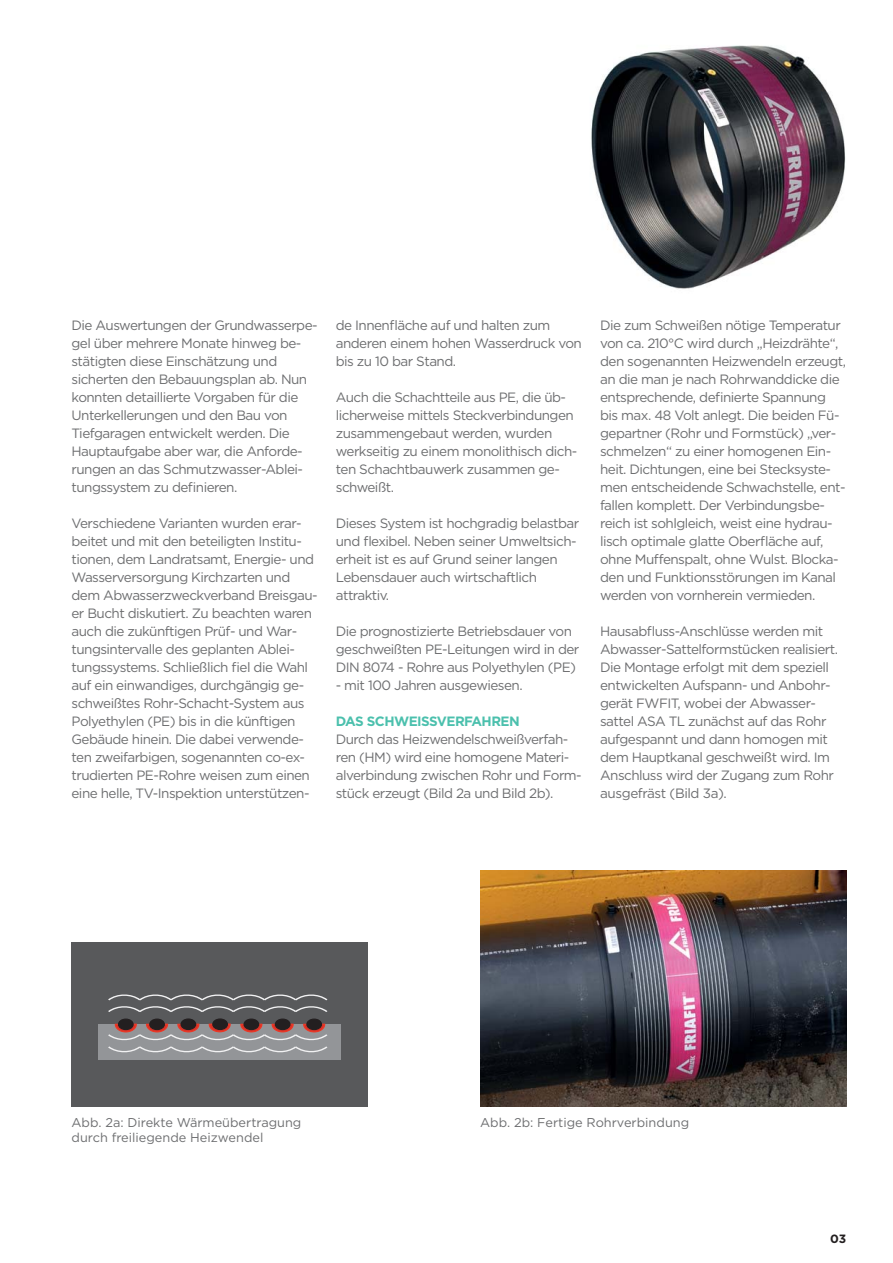
<style>
.page{position:relative;width:893px;height:1263px;background:#fff}
.page>*{position:absolute;margin:0;border:0;box-sizing:border-box;transform-origin:0 0}
.t1{font:13.5px/18px "Gotham";letter-spacing:-.04em;color:#6d6e70}
.t2{font:700 13.5px "Gotham";letter-spacing:-.04em;color:#4bc0ad}
.t3{font:12.75px/15.3px "Gotham";color:#6d6e70}
.t4{font:700 12px "Gotham";color:#231f20}
</style>
<div class="page">
<img style="left:480px;top:870px;width:366px;height:237px">
<img style="left:591px;top:45px;width:255px;height:244px">
<div style="left:72px;top:943px;width:296px;height:164px;background:#58595b"></div>
<div style="left:99px;top:1024px;width:242px;height:36px;background:#939598"></div>
<svg style="left:108px;top:994px;width:220px;height:59px"></svg>
<div style="left:244px;top:1019px;width:14px;height:11px;background:#231f20;border-radius:50%"></div>
<div style="left:244px;top:1018px;width:15px;height:12px;border:1px solid #231f20;border-radius:50%"></div>
<div style="left:275px;top:1019px;width:15px;height:11px;background:#231f20;border-radius:50%"></div>
<div style="left:275px;top:1018px;width:15px;height:12px;border:1px solid #231f20;border-radius:50%"></div>
<div style="left:181px;top:1019px;width:15px;height:11px;background:#231f20;border-radius:50%"></div>
<div style="left:181px;top:1018px;width:15px;height:12px;border:1px solid #231f20;border-radius:50%"></div>
<div style="left:150px;top:1019px;width:14px;height:11px;background:#231f20;border-radius:50%"></div>
<div style="left:149px;top:1018px;width:16px;height:12px;border:1px solid #231f20;border-radius:50%"></div>
<div style="left:213px;top:1019px;width:14px;height:11px;background:#231f20;border-radius:50%"></div>
<div style="left:212px;top:1018px;width:16px;height:12px;border:1px solid #231f20;border-radius:50%"></div>
<div style="left:307px;top:1019px;width:14px;height:11px;background:#231f20;border-radius:50%"></div>
<div style="left:306px;top:1018px;width:16px;height:12px;border:1px solid #231f20;border-radius:50%"></div>
<p class="t1" style="left:72px;top:317px;width:248px">Die Auswertungen der Grundwasserpe&shy;gel über mehrere Monate hinweg be&shy;stätigten diese Einschätzung und sicherten den Bebauungsplan ab. Nun konnten detaillierte Vorgaben für die Unterkellerungen und den Bau von Tiefgaragen entwickelt werden. Die Hauptaufgabe aber war, die Anforde&shy;rungen an das Schmutzwasser-Ablei&shy;tungssystem zu definieren.</p>
<p class="t1" style="left:72px;top:515px;width:248px">Verschiedene Varianten wurden erar&shy;beitet und mit den beteiligten Institu&shy;tionen, dem Landratsamt, Energie- und Wasserversorgung Kirchzarten und dem Abwasserzweckverband Breisgau&shy;er Bucht diskutiert. Zu beachten waren auch die zukünftigen Prüf- und War&shy;tungsintervalle des geplanten Ablei&shy;tungssystems. Schließlich fiel die Wahl auf ein einwandiges, durchgängig ge&shy;schweißtes Rohr-Schacht-System aus Polyethylen (PE) bis in die künftigen Gebäude hinein. Die dabei verwende&shy;ten zweifarbigen, sogenannten co-ex&shy;trudierten PE-Rohre weisen zum einen eine helle, TV-Inspektion unterstützen-</p>
<p class="t1" style="left:336px;top:317px;width:248px">de Innenfläche auf und halten zum anderen einem hohen Wasserdruck von bis zu 10 bar Stand.</p>
<p class="t1" style="left:336px;top:389px;width:243px">Auch die Schachtteile aus PE, die üb&shy;licherweise mittels Steckverbindungen zusammengebaut werden, wurden werkseitig zu einem monolithisch dich&shy;ten Schachtbauwerk zusammen ge&shy;schweißt.</p>
<p class="t1" style="left:336px;top:515px;width:245px">Dieses System ist hochgradig belastbar und flexibel. Neben seiner Umweltsich&shy;erheit ist es auf Grund seiner langen<br>Lebensdauer auch wirtschaftlich attraktiv.</p>
<p class="t1" style="left:336px;top:623px;width:245px">Die prognostizierte Betriebsdauer von geschweißten PE-Leitungen wird in der<br>DIN 8074 - Rohre aus Polyethylen (PE)</p>
<p class="t1" style="left:336px;top:677px;width:188px">- mit 100 Jahren ausgewiesen.</p>
<p class="t2" style="left:336px;top:714px;width:185px">DAS SCHWEISSVERFAHREN</p>
<p class="t1" style="left:336px;top:732px;width:247px">Durch das Heizwendelschweißverfah&shy;ren (HM) wird eine homogene Materi&shy;alverbindung zwischen Rohr und Form&shy;stück erzeugt (Bild 2a und Bild 2b).</p>
<p class="t1" style="left:600px;top:317px;width:247px">Die zum Schweißen nötige Temperatur von ca. 210°C wird durch „Heizdrähte“, den sogenannten Heizwendeln erzeugt, an die man je nach Rohrwanddicke die entsprechende, definierte Spannung bis max. 48 Volt anlegt. Die beiden Fü&shy;gepartner (Rohr und Formstück) „ver&shy;schmelzen“ zu einer homogenen Ein&shy;heit. Dichtungen, eine bei Stecksyste&shy;men entscheidende Schwachstelle, ent&shy;fallen komplett. Der Verbindungsbe&shy;reich ist sohlgleich, weist eine hydrau&shy;lisch optimale glatte Oberfläche auf, ohne Muffenspalt, ohne Wulst. Blocka&shy;den und Funktionsstörungen im Kanal werden von vornherein vermieden.</p>
<p class="t1" style="left:600px;top:623px;width:239px">Hausabfluss-Anschlüsse werden mit Abwasser-Sattelformstücken realisiert.<br>Die Montage erfolgt mit dem speziell entwickelten Aufspann- und Anbohr&shy;gerät FWFIT, wobei der Abwasser&shy;sattel ASA TL zunächst auf das Rohr aufgespannt und dann homogen mit dem Hauptkanal geschweißt wird. Im Anschluss wird der Zugang zum Rohr ausgefräst (Bild 3a).</p>
<p class="t3" style="left:72px;top:1115px;width:231px">Abb. 2a: Direkte Wärme übertragung durch freiliegende Heiz wendel</p>
<p class="t3" style="left:480px;top:1115px;width:210px">Abb. 2b: Fertige Rohrverbindung</p>
<p class="t4" style="left:830px;top:1232px;width:18px">03</p>
</div>
